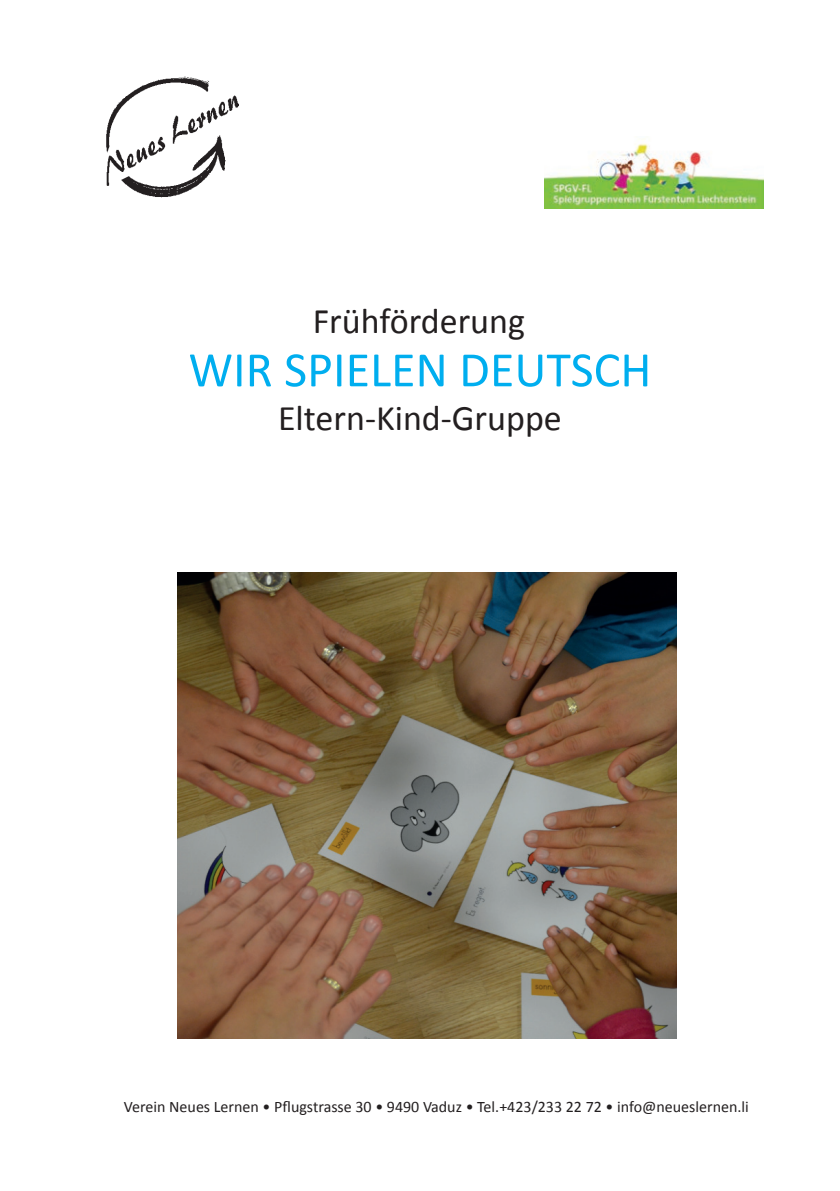
<style>
.page{position:relative;width:840px;height:1191px;background:#fff}
.page>*{position:absolute;margin:0;border:0;box-sizing:border-box;transform-origin:0 0}
.t1{font:50px "Calibri";color:#00aeef}
.t2{font:36px "Calibri";color:#231f20}
.t3{font:16px "Calibri";color:#231f20}
</style>
<div class="page">
<img style="left:106px;top:76px;width:132px;height:122px">
<img style="left:177px;top:572px;width:499px;height:467px">
<img style="left:544px;top:143px;width:219px;height:66px">
<h2 class="t2" style="left:312px;top:298px;width:214px">Frühförderung</h2>
<h1 class="t1" style="left:188px;top:338px;width:464px">WIR SPIELEN DEUTSCH</h1>
<h2 class="t2" style="left:278px;top:395px;width:285px">Eltern-Kind-Gruppe</h2>
<p class="t3" style="left:124px;top:1096px;width:626px">Verein Neues Lernen • Pflugstrasse 30 • 9490 Vaduz • Tel.+423/233 22 72 • info@neueslernen.li</p>
</div>
